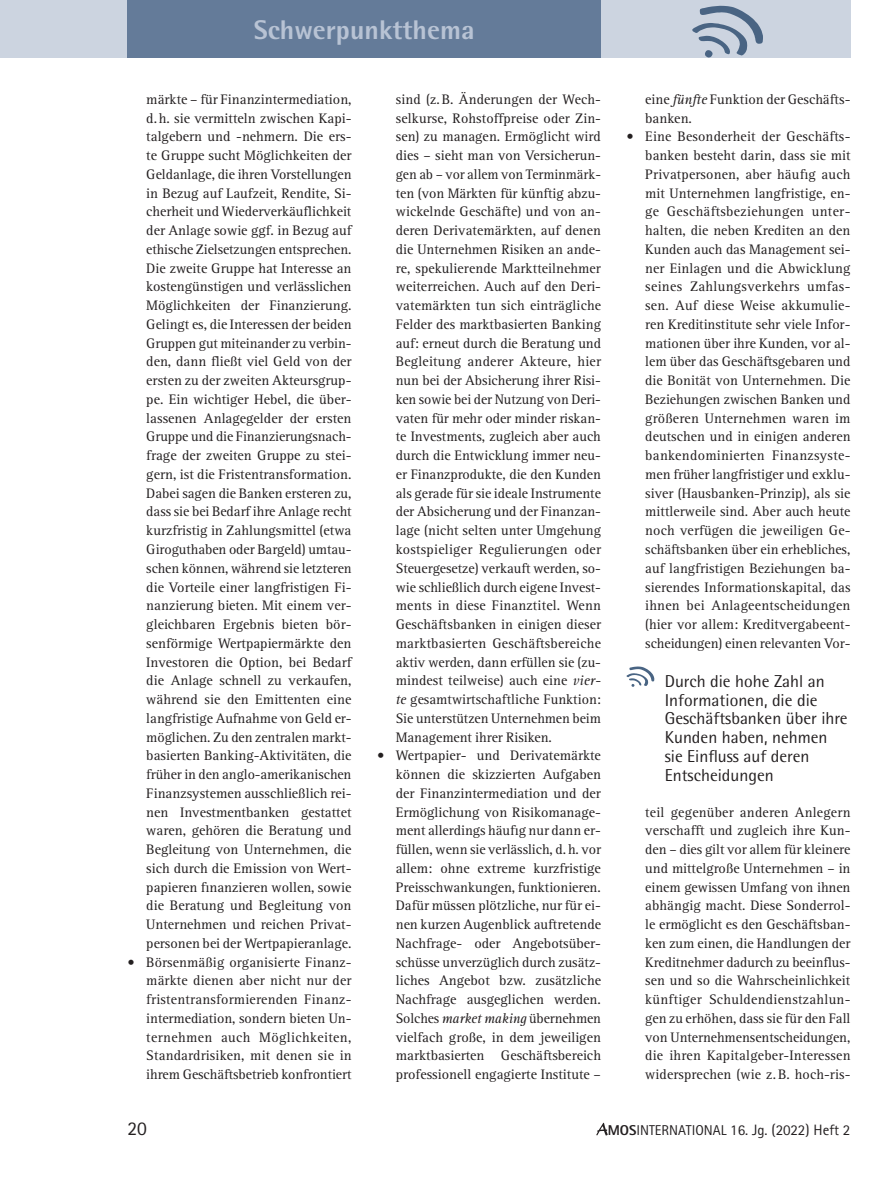
<style>
.page{position:relative;width:893px;height:1191px;background:#fff}
.page>*{position:absolute;margin:0;border:0;box-sizing:border-box;transform-origin:0 0}
.t1{font:800 27px "Rotis Semi Sans";color:#b8c3d4}
.t2{font:19.5px "Rotis Sans Serif";color:#231f20}
.bodytext__Master{font:17.25px/18.8px "Rotis Semi Sans";color:#231f20}
.t3{font:15px "Rotis Sans Serif";color:#231f20}
.t4{font:14.25px/18.8px "Rotis Serif";color:#231f20;text-align:justify}
.s1{font-style:italic}
.s2{font-weight:800;font-size:14.25px}
.s3{font-size:14.25px}
</style>
<div class="page">
<div style="left:0;top:0;width:850px;height:57px;background:#ccd4e0"></div>
<div style="left:128px;top:0;width:473px;height:57px;background:#647b99"></div>
<svg style="left:596px;top:1122px;width:12px;height:13px"></svg>
<svg style="left:626px;top:666px;width:28px;height:21px"></svg>
<svg style="left:692px;top:6px;width:71px;height:52px"></svg>
<h1 class="t1" style="left:254px;top:13px;width:222px">Schwerpunktthema</h1>
<p class="t4" style="left:146px;top:90px;width:207px">märkte – für Finanzintermediation, d.h. sie vermitteln zwischen Kapi&shy;talgebern und -nehmern. Die ers&shy;te Gruppe sucht Möglichkeiten der Geldanlage, die ihren Vorstellungen in Bezug auf Laufzeit, Rendite, Si&shy;cherheit und Wiederverkäuflichkeit der Anlage sowie ggf. in Bezug auf ethische Zielsetzungen entsprechen.<br>Die zweite Gruppe hat Interesse an kostengünstigen und verlässlichen Möglichkeiten der Finanzierung.<br>Gelingt es, die Interessen der beiden Gruppen gut miteinander zu verbin&shy;den, dann fließt viel Geld von der ersten zu der zweiten Akteursgrup&shy;pe. Ein wichtiger Hebel, die über&shy;lassenen Anlagegelder der ersten Gruppe und die Finanzierungsnach&shy;frage der zweiten Gruppe zu stei&shy;gern, ist die Fristentransformation.<br>Dabei sagen die Banken ersteren zu, dass sie bei Bedarf ihre Anlage recht kurzfristig in Zahlungsmittel (etwa Giroguthaben oder Bargeld) umtau&shy;schen können, während sie letzteren die Vorteile einer langfristigen Fi&shy;nanzierung bieten. Mit einem ver&shy;gleichbaren Ergebnis bieten bör&shy;senförmige Wertpapiermärkte den Investoren die Option, bei Bedarf die Anlage schnell zu verkaufen, während sie den Emittenten eine langfristige Aufnahme von Geld er&shy;möglichen. Zu den zentralen markt&shy;basierten Banking-Aktivitäten, die früher in den anglo-amerikanischen Finanzsystemen ausschließlich rei&shy;nen Investmentbanken gestattet waren, gehören die Beratung und Begleitung von Unternehmen, die sich durch die Emission von Wert&shy;papieren finanzieren wollen, sowie die Beratung und Begleitung von Unternehmen und reichen Privat&shy;personen bei der Wertpapieranlage.</p>
<p class="t4" style="left:146px;top:953px;width:207px;text-indent:-19px">• Börsenmäßig organisierte Finanz&shy;märkte dienen aber nicht nur der fristentransformierenden Finanz&shy;intermediation, sondern bieten Un&shy;ternehmen auch Möglichkeiten, Standardrisiken, mit denen sie in ihrem Geschäftsbetrieb konfrontiert</p>
<p class="t4" style="left:396px;top:90px;width:207px">sind (z.B. Änderungen der Wech&shy;selkurse, Rohstoffpreise oder Zin&shy;sen) zu managen. Ermöglicht wird dies – sieht man von Versicherun&shy;gen ab – vor allem von Terminmärk&shy;ten (von Märkten für künftig abzu&shy;wickelnde Geschäfte) und von an&shy;deren Derivatemärkten, auf denen die Unternehmen Risiken an ande&shy;re, spekulierende Marktteilnehmer weiterreichen. Auch auf den Deri&shy;vatemärkten tun sich einträgliche Felder des marktbasierten Banking auf: erneut durch die Beratung und Begleitung anderer Akteure, hier nun bei der Absicherung ihrer Risi&shy;ken sowie bei der Nutzung von Deri&shy;vaten für mehr oder minder riskan&shy;te Investments, zugleich aber auch durch die Entwicklung immer neu&shy;er Finanzprodukte, die den Kunden als gerade für sie ideale Instrumente der Absicherung und der Finanzan&shy;lage (nicht selten unter Umgehung kostspieliger Regulierungen oder Steuergesetze) verkauft werden, so&shy;wie schließlich durch eigene Invest&shy;ments in diese Finanztitel. Wenn Geschäftsbanken in einigen dieser marktbasierten Geschäftsbereiche aktiv werden, dann erfüllen sie (zu&shy;mindest teilweise) auch eine <span class="s1">vier&shy;te</span> gesamtwirtschaftliche Funktion:<br>Sie unterstützen Unternehmen beim Management ihrer Risiken.</p>
<p class="t4" style="left:396px;top:746px;width:207px;text-indent:-19px">• Wertpapier- und Derivatemärkte können die skizzierten Aufgaben der Finanzintermediation und der Ermöglichung von Risikomanage&shy;ment allerdings häufig nur dann er&shy;füllen, wenn sie verlässlich, d.h. vor allem: ohne extreme kurzfristige Preisschwankungen, funktionieren.<br>Dafür müssen plötzliche, nur für ei&shy;nen kurzen Augenblick auftretende Nachfrage- oder Angebotsüber&shy;schüsse unverzüglich durch zusätz&shy;liches Angebot bzw. zusätzliche Nachfrage ausgeglichen werden.<br>Solches <span class="s1">market making</span> übernehmen vielfach große, in dem jeweiligen marktbasierten Geschäftsbereich professionell engagierte Institute –</p>
<p class="t4" style="left:645px;top:90px;width:207px">eine <span class="s1">fünfte</span> Funktion der Geschäfts&shy;banken.</p>
<p class="t4" style="left:645px;top:128px;width:207px;text-indent:-19px">• Eine Besonderheit der Geschäfts&shy;banken besteht darin, dass sie mit Privatpersonen, aber häufig auch mit Unternehmen langfristige, en&shy;ge Geschäftsbeziehungen unter&shy;halten, die neben Krediten an den Kunden auch das Management sei&shy;ner Einlagen und die Abwicklung seines Zahlungsverkehrs umfas&shy;sen. Auf diese Weise akkumulie&shy;ren Kreditinstitute sehr viele Infor&shy;mationen über ihre Kunden, vor al&shy;lem über das Geschäftsgebaren und die Bonität von Unternehmen. Die Beziehungen zwischen Banken und größeren Unternehmen waren im deutschen und in einigen anderen bankendominierten Finanzsyste&shy;men früher langfristiger und exklu&shy;siver (Hausbanken-Prinzip), als sie mittlerweile sind. Aber auch heute noch verfügen die jeweiligen Ge&shy;schäftsbanken über ein erhebliches, auf langfristigen Beziehungen ba&shy;sierendes Informationskapital, das ihnen bei Anlageentscheidungen (hier vor allem: Kreditvergabeent&shy;scheidungen) einen relevanten Vor-</p>
<p class="bodytext__Master" style="left:665px;top:671px;width:184px">Durch die hohe Zahl an<br>Informationen, die die<br>Geschäftsbanken über ihre<br>Kunden haben, nehmen sie Einfluss auf deren<br>Entscheidungen</p>
<p class="t4" style="left:645px;top:803px;width:207px">teil gegenüber anderen Anlegern verschafft und zugleich ihre Kun&shy;den – dies gilt vor allem für kleinere und mittelgroße Unternehmen – in einem gewissen Umfang von ihnen abhängig macht. Diese Sonderrol&shy;le ermöglicht es den Geschäftsban&shy;ken zum einen, die Handlungen der Kreditnehmer dadurch zu beeinflus&shy;sen und so die Wahrscheinlichkeit künftiger Schuldendienstzahlun&shy;gen zu erhöhen, dass sie für den Fall von Unternehmensentscheidungen, die ihren Kapitalgeber-Interessen widersprechen (wie z.B. hoch-ris-</p>
<h2 class="t2" style="left:128px;top:1117px;width:21px">20</h2>
<p class="t3" style="left:608px;top:1121px;width:244px"><span class="s2">MOS</span><span class="s3">INTERNATIONAL</span> 16. Jg. (2022) Heft 2</p>
</div>
